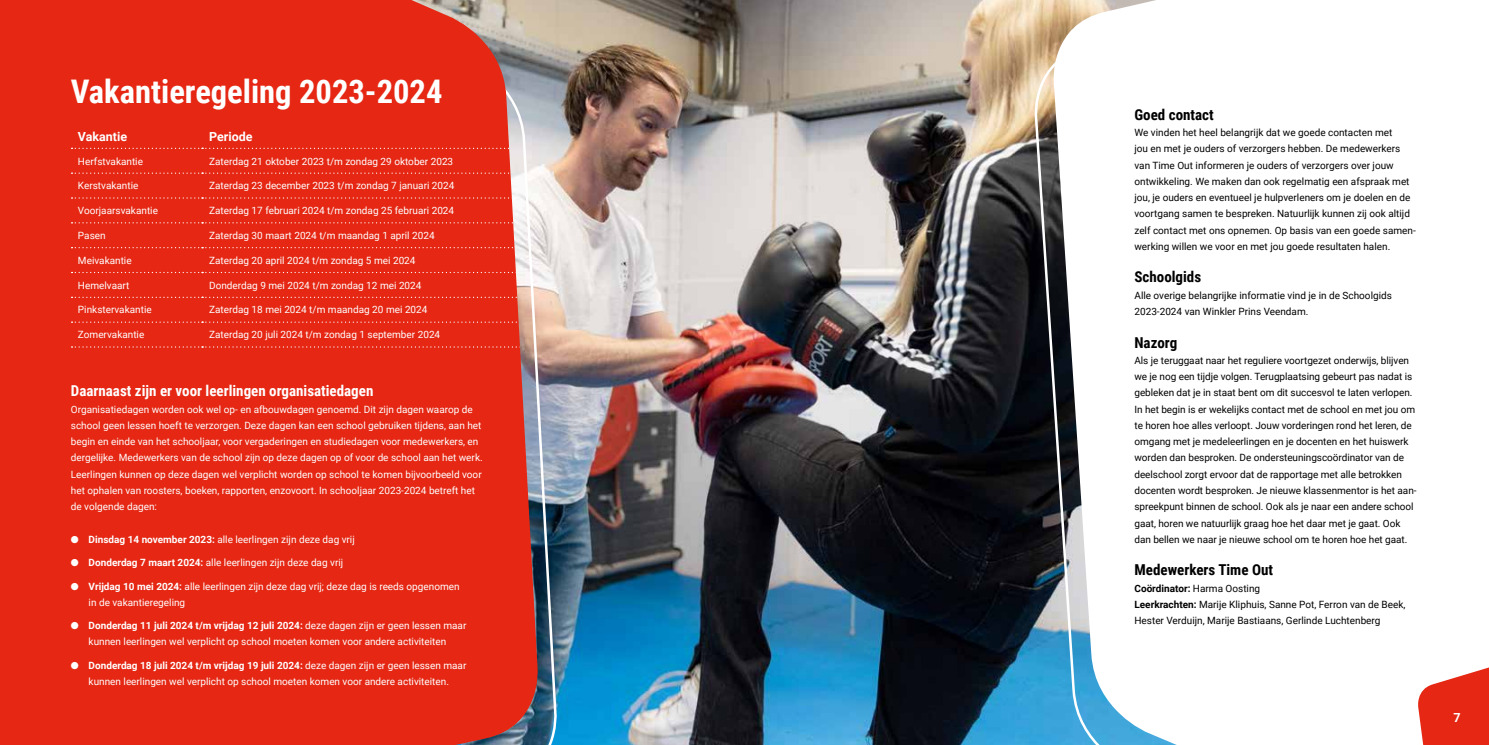
<style>
.page{position:relative;width:1489px;height:745px;background:#fff}
.page>*{position:absolute;margin:0;border:0;box-sizing:border-box;transform-origin:0 0}
.t1{font:700 32.5px "Roboto Condensed";color:#fff}
.t2{font:700 15px "Roboto Condensed";color:#fff}
.t3{font:700 15px "Roboto Condensed";color:#000}
.t4{font:700 12.5px "Roboto";color:#fff}
.t5{font:10px/16.2px "Roboto";color:#fff}
.t6{font:10px/16.2px "Roboto";letter-spacing:-.005em;color:#000}
.s1{font-weight:700}
</style>
<div class="page">
<img style="left:558px;top:0;width:474px;height:744px">
<img style="left:540px;top:0;width:18px;height:744px">
<div style="left:0;top:0;width:540px;height:744px;background:#e52713"></div>
<svg style="left:71px;top:148px;width:469px;height:1px"></svg>
<svg style="left:71px;top:172px;width:469px;height:2px"></svg>
<svg style="left:71px;top:197px;width:469px;height:1px"></svg>
<svg style="left:71px;top:222px;width:469px;height:1px"></svg>
<svg style="left:71px;top:247px;width:469px;height:1px"></svg>
<svg style="left:71px;top:272px;width:469px;height:1px"></svg>
<svg style="left:71px;top:296px;width:469px;height:2px"></svg>
<svg style="left:71px;top:321px;width:469px;height:1px"></svg>
<svg style="left:71px;top:346px;width:469px;height:1px"></svg>
<svg style="left:1032px;top:0;width:142px;height:744px"></svg>
<svg style="left:1418px;top:667px;width:70px;height:77px"></svg>
<h1 class="t1" style="left:71px;top:69px;width:373px">Vakantieregeling 2023-2024</h1>
<p class="t4" style="left:78px;top:128px;width:51px">Vakantie</p>
<p class="t4" style="left:209px;top:128px;width:45px">Periode</p>
<p class="t5" style="left:78px;top:152px;width:67px">Herfstvakantie</p>
<p class="t5" style="left:209px;top:152px;width:245px">Zaterdag 21 oktober 2023 t/m zondag 29 oktober 2023</p>
<p class="t5" style="left:78px;top:177px;width:62px">Kerstvakantie</p>
<p class="t5" style="left:209px;top:177px;width:247px">Zaterdag 23 december 2023 t/m zondag 7 januari 2024</p>
<p class="t5" style="left:78px;top:202px;width:81px">Voorjaarsvakantie</p>
<p class="t5" style="left:209px;top:202px;width:246px">Zaterdag 17 februari 2024 t/m zondag 25 februari 2024</p>
<p class="t5" style="left:78px;top:227px;width:29px">Pasen</p>
<p class="t5" style="left:209px;top:227px;width:227px">Zaterdag 30 maart 2024 t/m maandag 1 april 2024</p>
<p class="t5" style="left:78px;top:251px;width:55px">Meivakantie</p>
<p class="t5" style="left:209px;top:251px;width:208px">Zaterdag 20 april 2024 t/m zondag 5 mei 2024</p>
<p class="t5" style="left:78px;top:276px;width:53px">Hemelvaart</p>
<p class="t5" style="left:209px;top:276px;width:214px">Donderdag 9 mei 2024 t/m zondag 12 mei 2024</p>
<p class="t5" style="left:78px;top:301px;width:75px">Pinkstervakantie</p>
<p class="t5" style="left:209px;top:301px;width:220px">Zaterdag 18 mei 2024 t/m maandag 20 mei 2024</p>
<p class="t5" style="left:78px;top:326px;width:68px">Zomervakantie</p>
<p class="t5" style="left:209px;top:326px;width:232px">Zaterdag 20 juli 2024 t/m zondag 1 september 2024</p>
<h2 class="t2" style="left:71px;top:380px;width:304px">Daarnaast zijn er voor leerlingen organisatiedagen</h2>
<p class="t5" style="left:71px;top:400px;width:413px">Organisatiedagen worden ook wel op- en afbouwdagen genoemd. Dit zijn dagen waarop de school geen lessen hoeft te verzorgen. Deze dagen kan een school gebruiken tijdens, aan het begin en einde van het schooljaar, voor vergaderingen en studiedagen voor medewerkers, en dergelijke. Medewerkers van de school zijn op deze dagen op of voor de school aan het werk.<br>Leerlingen kunnen op deze dagen wel verplicht worden op school te komen bijvoorbeeld voor het ophalen van roosters, boeken, rapporten, enzovoort. In schooljaar 2023-2024 betreft het de volgende dagen:</p>
<p class="t5" style="left:71px;top:530px;width:285px">● <span class="s1">Dinsdag 14 november 2023:</span> alle leerlingen zijn deze dag vrij</p>
<p class="t5" style="left:71px;top:553px;width:274px">● <span class="s1">Donderdag 7 maart 2024:</span> alle leerlingen zijn deze dag vrij</p>
<p class="t5" style="left:89px;top:577px;width:372px;text-indent:-18px">● <span class="s1">Vrijdag 10 mei 2024:</span> alle leerlingen zijn deze dag vrij; deze dag is reeds opgenomen in de vakantieregeling</p>
<p class="t5" style="left:71px;top:616px;width:397px;text-align:center">● <span class="s1">Donderdag 11 juli 2024 t/m vrijdag 12 juli 2024:</span> deze dagen zijn er geen lessen maar kunnen leerlingen wel verplicht op school moeten komen voor andere activiteiten</p>
<p class="t5" style="left:71px;top:656px;width:397px;text-align:center">● <span class="s1">Donderdag 18 juli 2024 t/m vrijdag 19 juli 2024:</span> deze dagen zijn er geen lessen maar kunnen leerlingen wel verplicht op school moeten komen voor andere activiteiten.</p>
<h2 class="t3" style="left:1134px;top:104px;width:81px">Goed contact</h2>
<p class="t6" style="left:1134px;top:124px;width:283px">We vinden het heel belangrijk dat we goede contacten met<br>jou en met je ouders of verzorgers hebben. De medewerkers van Time Out informeren je ouders of verzorgers over jouw ontwikkeling. We maken dan ook regelmatig een afspraak met jou, je ouders en eventueel je hulpverleners om je doelen en de voortgang samen te bespreken. Natuurlijk kunnen zij ook altijd zelf contact met ons opnemen. Op basis van een goede samen&shy;werking willen we voor en met jou goede resultaten halen.</p>
<h2 class="t3" style="left:1134px;top:266px;width:68px">Schoolgids</h2>
<p class="t6" style="left:1134px;top:286px;width:259px">Alle overige belangrijke informatie vind je in de Schoolgids<br>2023-2024 van Winkler Prins Veendam.</p>
<h2 class="t3" style="left:1134px;top:331px;width:44px">Nazorg</h2>
<p class="t6" style="left:1134px;top:351px;width:283px">Als je teruggaat naar het reguliere voortgezet onderwijs, blijven we je nog een tijdje volgen. Terugplaatsing gebeurt pas nadat is gebleken dat je in staat bent om dit succesvol te laten verlopen.<br>In het begin is er wekelijks contact met de school en met jou om te horen hoe alles verloopt. Jouw vorderingen rond het leren, de omgang met je medeleerlingen en je docenten en het huiswerk worden dan besproken. De ondersteuningscoördinator van de deelschool zorgt ervoor dat de rapportage met alle betrokken docenten wordt besproken. Je nieuwe klassenmentor is het aan&shy;spreekpunt binnen de school. Ook als je naar een andere school gaat, horen we natuurlijk graag hoe het daar met je gaat. Ook dan bellen we naar je nieuwe school om te horen hoe het gaat.</p>
<h2 class="t3" style="left:1134px;top:559px;width:140px">Medewerkers Time Out</h2>
<p class="t6" style="left:1134px;top:579px;width:272px"><span class="s1">Coördinator:</span> Harma Oosting<br><span class="s1">Leerkrachten:</span> Marije Kliphuis, Sanne Pot, Ferron van de Beek,<br>Hester Verduijn, Marije Bastiaans, Gerlinde Luchtenberg</p>
<p class="t4" style="left:1453px;top:708px;width:9px">7</p>
</div>
